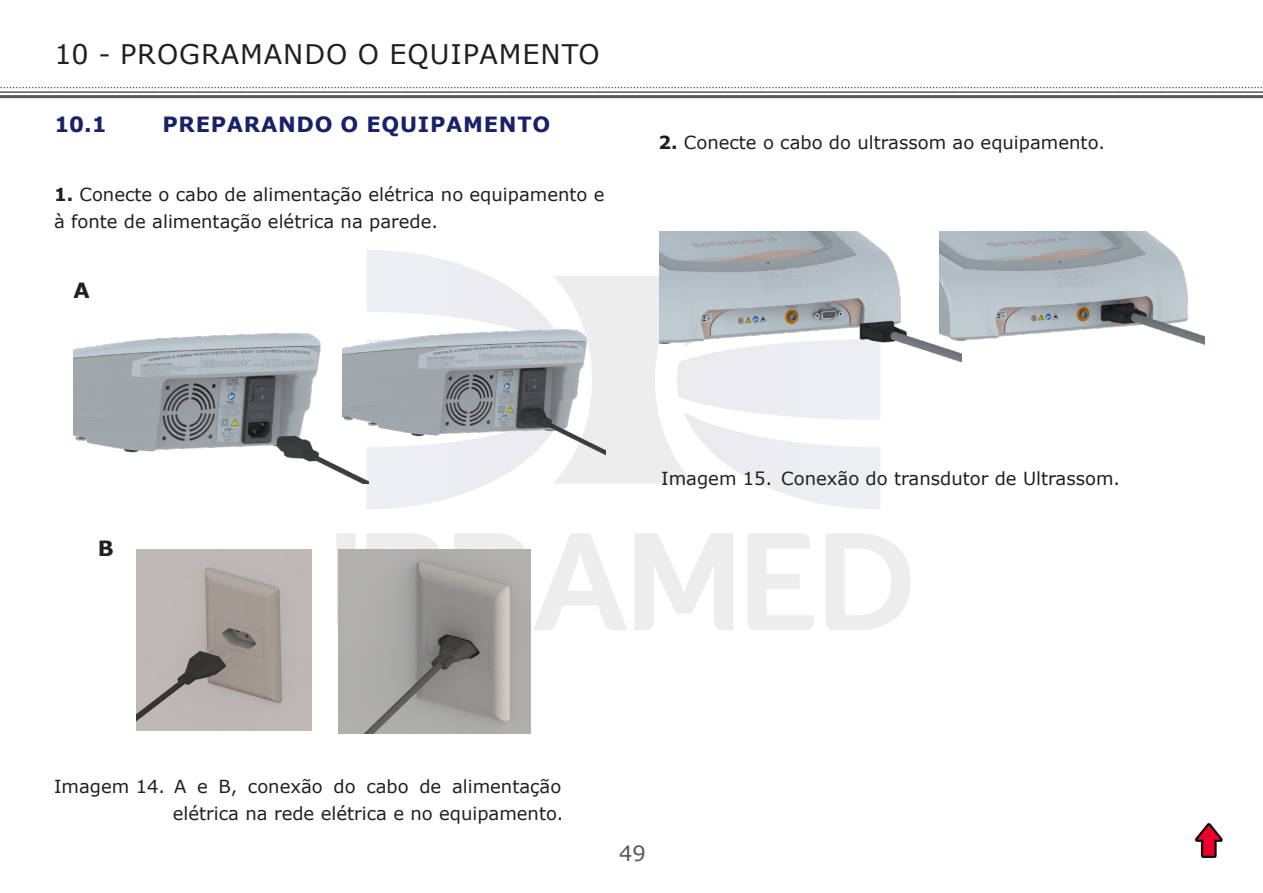
<style>
.page{position:relative;width:1263px;height:893px;background:#fff}
.page>*{position:absolute;margin:0;border:0;box-sizing:border-box;transform-origin:0 0}
.t1{font:27px "Verdana";letter-spacing:.035em;color:#231f20}
.t2{font:700 21px "Verdana";letter-spacing:.035em;color:#192169}
.t3{font:21px "Verdana";color:#57585a}
.t4{font:700 21px "Verdana";color:#231f20}
.Texto{font:18px/27px "Verdana";color:#231f20}
.s1{font-weight:700}
</style>
<div class="page">
<svg style="left:0;top:87px;width:1262px;height:1px"></svg>
<hr style="left:0;top:91px;width:1263px;height:2px;background:#57585a">
<hr style="left:0;top:95px;width:1263px;height:3px;background:#57585a">
<img style="left:1194px;top:823px;width:29px;height:35px">
<img style="left:336px;top:250px;width:575px;height:380px">
<img style="left:368px;top:302px;width:238px;height:169px">
<img style="left:962px;top:232px;width:243px;height:113px">
<img style="left:659px;top:232px;width:303px;height:173px">
<img style="left:74px;top:302px;width:294px;height:182px">
<img style="left:137px;top:549px;width:174px;height:182px">
<img style="left:338px;top:549px;width:193px;height:184px">
<p class="t1" style="left:54px;top:36px;width:547px">10 - PROGRAMANDO O EQUIPAMENTO</p>
<p class="t2" style="left:54px;top:110px;width:54px">10.1</p>
<p class="t2" style="left:162px;top:110px;width:389px">PREPARANDO O EQUIPAMENTO</p>
<p class="Texto" style="left:54px;top:181px;width:552px"><span class="s1">1.</span> Conecte o cabo de alimentação elétrica no equipamento e à fonte de alimentação elétrica na parede.</p>
<p class="t4" style="left:74px;top:276px;width:18px">A</p>
<p class="Texto" style="left:658px;top:129px;width:448px"><span class="s1">2.</span> Conecte o cabo do ultrassom ao equipamento.</p>
<p class="t4" style="left:98px;top:534px;width:18px">B</p>
<p class="Texto" style="left:661px;top:465px;width:460px">Imagem 15. Conexão do transdutor de Ultrassom.</p>
<p class="Texto" style="left:54px;top:772px;width:511px;text-align:right">Imagem 14. A e B, conexão do cabo de alimentação elétrica na rede elétrica e no equipamento.</p>
<p class="t3" style="left:619px;top:839px;width:28px">49</p>
</div>
